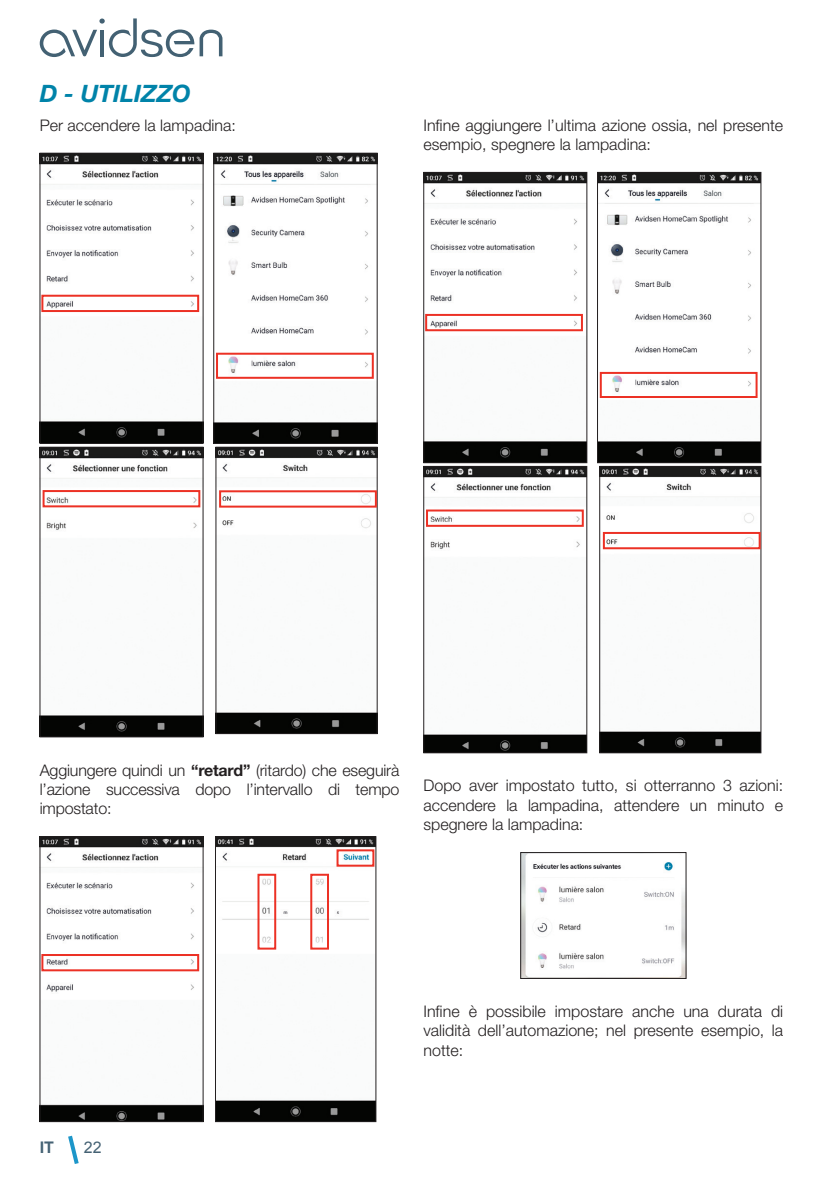
<style>
.page{position:relative;width:840px;height:1191px;background:#fff}
.page>*{position:absolute;margin:0;border:0;box-sizing:border-box;transform-origin:0 0}
.t1{font:italic 700 24px "Helvetica Neue LT Std";color:#0083a9}
.t2{font:300 16px/19.2px "Helvetica Neue LT Std";color:#231f20;text-align:justify}
.t3{font:700 16px "Arial";color:#456274}
.t4{font:16px "Arial";color:#456274}
.s1{font-weight:700}
</style>
<div class="page">
<svg style="left:68px;top:1135px;width:11px;height:29px"></svg>
<svg style="left:40px;top:18px;width:182px;height:39px"></svg>
<img style="left:42px;top:155px;width:159px;height:287px">
<div style="left:40px;top:153px;width:163px;height:291px;border:1px solid #231f20"></div>
<div style="left:41px;top:295px;width:158px;height:17px;border:2px solid #ec3125"></div>
<img style="left:215px;top:155px;width:160px;height:287px">
<div style="left:213px;top:153px;width:164px;height:291px;border:1px solid #231f20"></div>
<div style="left:216px;top:353px;width:157px;height:26px;border:2px solid #ec3125"></div>
<img style="left:42px;top:449px;width:159px;height:286px">
<div style="left:40px;top:447px;width:163px;height:290px;border:1px solid #231f20"></div>
<img style="left:217px;top:449px;width:158px;height:283px">
<div style="left:215px;top:447px;width:162px;height:287px;border:1px solid #231f20"></div>
<div style="left:219px;top:490px;width:157px;height:17px;border:2px solid #ec3125"></div>
<div style="left:43px;top:490px;width:157px;height:17px;border:2px solid #ec3125"></div>
<img style="left:42px;top:838px;width:159px;height:281px">
<div style="left:40px;top:836px;width:163px;height:285px;border:1px solid #231f20"></div>
<img style="left:217px;top:838px;width:157px;height:281px">
<div style="left:215px;top:836px;width:161px;height:285px;border:1px solid #231f20"></div>
<div style="left:41px;top:954px;width:158px;height:17px;border:2px solid #ec3125"></div>
<div style="left:336px;top:849px;width:38px;height:17px;border:2px solid #ec3125"></div>
<div style="left:257px;top:873px;width:19px;height:76px;border:2px solid #ec3125"></div>
<div style="left:310px;top:873px;width:19px;height:76px;border:2px solid #ec3125"></div>
<img style="left:425px;top:174px;width:159px;height:287px">
<div style="left:423px;top:172px;width:163px;height:291px;border:1px solid #231f20"></div>
<div style="left:425px;top:314px;width:157px;height:17px;border:2px solid #ec3125"></div>
<img style="left:599px;top:174px;width:159px;height:287px">
<div style="left:597px;top:172px;width:163px;height:291px;border:1px solid #231f20"></div>
<div style="left:599px;top:372px;width:158px;height:26px;border:2px solid #ec3125"></div>
<img style="left:425px;top:468px;width:159px;height:283px">
<div style="left:423px;top:466px;width:163px;height:287px;border:1px solid #231f20"></div>
<div style="left:426px;top:509px;width:157px;height:18px;border:2px solid #ec3125"></div>
<img style="left:601px;top:468px;width:157px;height:283px">
<div style="left:599px;top:466px;width:161px;height:287px;border:1px solid #231f20"></div>
<div style="left:602px;top:532px;width:158px;height:17px;border:2px solid #ec3125"></div>
<img style="left:522px;top:854px;width:162px;height:122px">
<div style="left:520px;top:852px;width:166px;height:126px;border:1px solid #231f20"></div>
<p class="t1" style="left:40px;top:79px;width:153px">D - UTILIZZO</p>
<p class="t2" style="left:40px;top:115px;width:197px">Per accendere la lampadina:</p>
<p class="t2" style="left:423px;top:115px;width:361px">Infine aggiungere l’ultima azione ossia, nel presente esempio, spegnere la lampadina:</p>
<p class="t2" style="left:40px;top:760px;width:361px">Aggiungere quindi un <span class="s1">“retard”</span> (ritardo) che eseguirà l’azione successiva dopo l’intervallo di tempo impostato:</p>
<p class="t2" style="left:423px;top:776px;width:361px">Dopo aver impostato tutto, si otterranno 3 azioni: accendere la lampadina, attendere un minuto e spegnere la lampadina:</p>
<p class="t3" style="left:40px;top:1136px;width:16px">IT</p>
<p class="t4" style="left:84px;top:1136px;width:19px">22</p>
<p class="t2" style="left:423px;top:1001px;width:361px">Infine è possibile impostare anche una durata di validità dell’automazione; nel presente esempio, la notte:</p>
</div>
